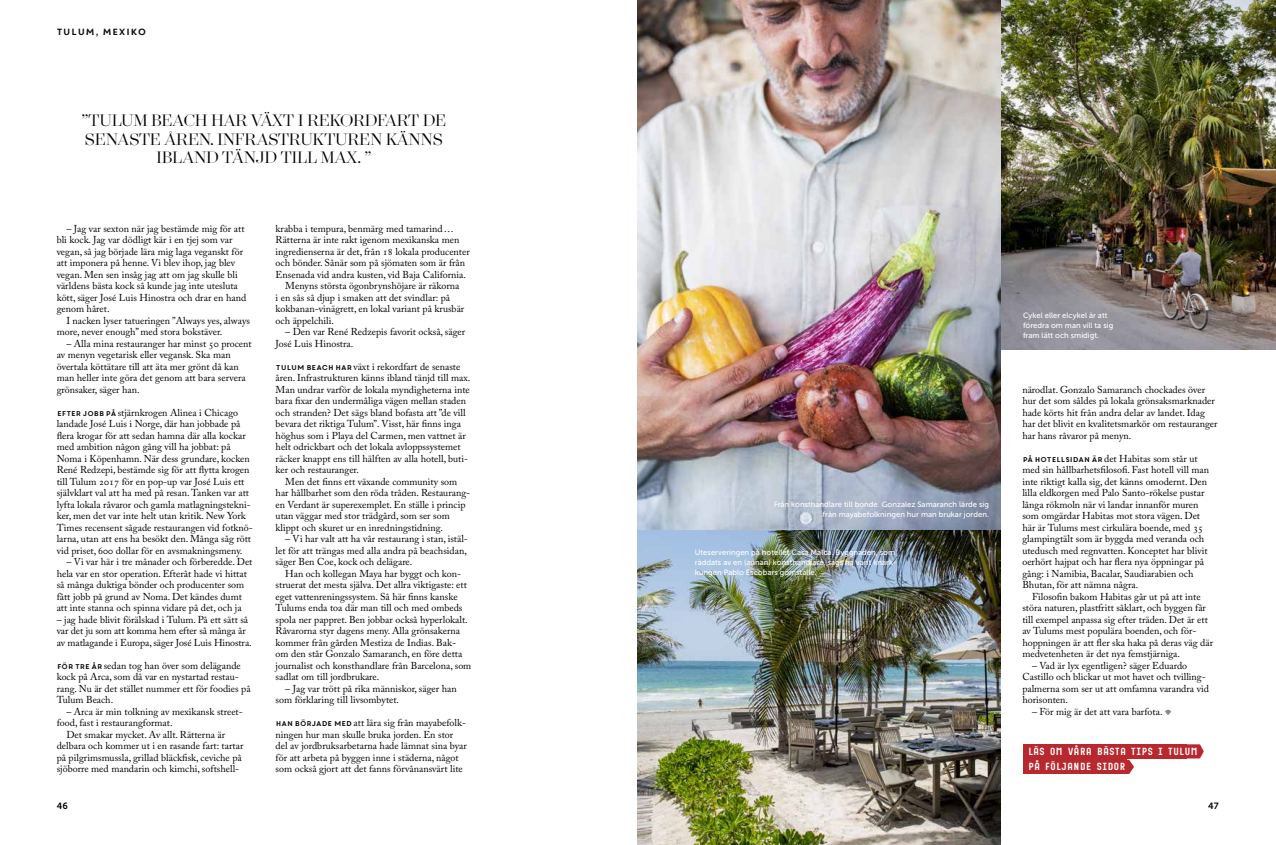
<style>
.page{position:relative;width:1276px;height:845px;background:#fff}
.page>*{position:absolute;margin:0;border:0;box-sizing:border-box;transform-origin:0 0}
.t1{font:300 19px/18.7px "Surveyor Fine";letter-spacing:-.02em;color:#000;text-align:center}
.t2{font:10.3px/15px "Plaquette 3 D Front";color:#fff}
.t3{font:10px/11.5px "Adobe Caslon Pro";color:#000}
.t4{font:9px "Core Circus Rough";letter-spacing:-.05em;color:#000}
.t5{font:9px "Museo Sans 700";color:#000}
.t6{font:7.7px/10px "Museo Sans 500";color:#fff}
.s1{font-family:"Core Circus Rough";font-size:7px}
.s2{font-family:"Brandon Printed Extras";font-size:8px;color:#808285}
</style>
<div class="page">
<img style="left:1000px;top:0;width:276px;height:350px">
<img style="left:637px;top:0;width:363px;height:845px">
<svg style="left:1187px;top:744px;width:16px;height:14px"></svg>
<div style="left:1023px;top:744px;width:164px;height:14px;background:#b8292f"></div>
<svg style="left:1127px;top:760px;width:7px;height:14px"></svg>
<div style="left:1023px;top:760px;width:104px;height:14px;background:#b8292f"></div>
<p class="t4" style="left:56px;top:25px;width:92px">TULUM, MEXIKO</p>
<h1 class="t1" style="left:82px;top:110px;width:366px">”TULUM BEACH HAR VÄXT I REKORDFART DE<br>SENASTE ÅREN. INFRASTRUKTUREN KÄNNS<br>IBLAND TÄNJD TILL MAX. ”</h1>
<p class="t3" style="left:57px;top:222px;width:191px;text-indent:10px">– Jag var sexton när jag bestämde mig för att bli kock. Jag var dödligt kär i en tjej som var vegan, så jag började lära mig laga veganskt för att imponera på henne. Vi blev ihop, jag blev vegan. Men sen insåg jag att om jag skulle bli världens bästa kock så kunde jag inte utesluta kött, säger José Luis Hinostra och drar en hand genom håret.</p>
<p class="t3" style="left:57px;top:314px;width:195px;text-indent:10px">I nacken lyser tatueringen ”Always yes, always more, never enough” med stora bokstäver.</p>
<p class="t3" style="left:57px;top:337px;width:196px;text-indent:10px">– Alla mina restauranger har minst 50 procent av menyn vegetarisk eller vegansk. Ska man övertala köttätare till att äta mer grönt då kan man heller inte göra det genom att bara servera grönsaker, säger han.</p>
<p class="t3" style="left:57px;top:406px;width:198px"><span class="s1">EFTER JOBB PÅ</span> stjärnkrogen Alinea i Chicago landade José Luis i Norge, där han jobbade på flera krogar för att sedan hamna där alla kockar med ambition någon gång vill ha jobbat: på Noma i Köpenhamn. När dess grundare, kocken René Redzepi, bestämde sig för att flytta krogen till Tulum 2017 för en pop-up var José Luis ett självklart val att ha med på resan. Tanken var att lyfta lokala råvaror och gamla matlagningstekni&shy;ker, men det var inte helt utan kritik. New York Times recensent sågade restaurangen vid fotknö&shy;larna, utan att ens ha besökt den. Många såg rött vid priset, 600 dollar för en avsmakningsmeny.</p>
<p class="t3" style="left:57px;top:556px;width:197px;text-indent:10px">– Vi var här i tre månader och förberedde. Det hela var en stor operation. Efteråt hade vi hittat så många duktiga bönder och producenter som fått jobb på grund av Noma. Det kändes dumt att inte stanna och spinna vidare på det, och ja</p>
<p class="t3" style="left:57px;top:613px;width:196px">– jag hade blivit förälskad i Tulum. På ett sätt så var det ju som att komma hem efter så många år av matlagande i Europa, säger José Luis Hinostra.</p>
<p class="t3" style="left:57px;top:659px;width:195px"><span class="s1">FÖR TRE ÅR</span> sedan tog han över som delägande kock på Arca, som då var en nystartad restau&shy;rang. Nu är det stället nummer ett för foodies på Tulum Beach.</p>
<p class="t3" style="left:66px;top:705px;width:178px">– Arca är min tolkning av mexikansk street-</p>
<p class="t3" style="left:57px;top:717px;width:117px">food, fast i restaurangformat.</p>
<p class="t3" style="left:66px;top:728px;width:160px">Det smakar mycket. Av allt. Rätterna är</p>
<p class="t3" style="left:57px;top:740px;width:188px">delbara och kommer ut i en rasande fart: tartar</p>
<p class="t3" style="left:57px;top:751px;width:187px">på pilgrimsmussla, grillad bläckfisk, ceviche på</p>
<p class="t3" style="left:57px;top:763px;width:184px">sjöborre med mandarin och kimchi, softshell-</p>
<p class="t3" style="left:276px;top:222px;width:180px">krabba i tempura, benmärg med tamarind…</p>
<p class="t3" style="left:276px;top:234px;width:185px">Rätterna är inte rakt igenom mexikanska men</p>
<p class="t3" style="left:276px;top:245px;width:196px">ingredienserna är det, från 18 lokala producenter</p>
<p class="t3" style="left:276px;top:257px;width:191px">och bönder. Sånär som på sjömaten som är från</p>
<p class="t3" style="left:276px;top:268px;width:192px">Ensenada vid andra kusten, vid Baja California.</p>
<p class="t3" style="left:285px;top:280px;width:176px">Menyns största ögonbrynshöjare är räkorna</p>
<p class="t3" style="left:276px;top:291px;width:176px">i en sås så djup i smaken att det svindlar: på</p>
<p class="t3" style="left:276px;top:303px;width:190px">kokbanan-vinägrett, en lokal variant på krusbär</p>
<p class="t3" style="left:276px;top:314px;width:60px">och äppelchili.</p>
<p class="t3" style="left:276px;top:326px;width:191px;text-indent:10px">– Den var René Redzepis favorit också, säger<br>José Luis Hinostra.</p>
<p class="t3" style="left:276px;top:360px;width:196px"><span class="s1">TULUM BEACH HAR</span> växt i rekordfart de senaste åren. Infrastrukturen känns ibland tänjd till max.<br>Man undrar varför de lokala myndigheterna inte bara fixar den undermåliga vägen mellan staden och stranden? Det sägs bland bofasta att ”de vill bevara det riktiga Tulum”. Visst, här finns inga höghus som i Playa del Carmen, men vattnet är helt odrickbart och det lokala avloppssystemet räcker knappt ens till hälften av alla hotell, buti&shy;ker och restauranger.</p>
<p class="t3" style="left:276px;top:475px;width:196px;text-indent:10px">Men det finns ett växande community som har hållbarhet som den röda tråden. Restaurang&shy;en Verdant är superexemplet. En ställe i princip utan väggar med stor trädgård, som ser som klippt och skuret ur en inredningstidning.</p>
<p class="t3" style="left:276px;top:533px;width:194px;text-align:justify;text-indent:10px">– Vi har valt att ha vår restaurang i stan, istäl&shy;let för att trängas med alla andra på beachsidan, säger Ben Coe, kock och delägare.</p>
<p class="t3" style="left:276px;top:567px;width:197px;text-indent:10px">Han och kollegan Maya har byggt och kon&shy;struerat det mesta själva. Det allra viktigaste: ett eget vattenreningssystem. Så här finns kanske Tulums enda toa där man till och med ombeds spola ner pappret. Ben jobbar också hyperlokalt.<br>Råvarorna styr dagens meny. Alla grönsakerna kommer från gården Mestiza de Indias. Bak&shy;om den står Gonzalo Samaranch, en före detta journalist och konsthandlare från Barcelona, som sadlat om till jordbrukare.</p>
<p class="t3" style="left:276px;top:682px;width:183px;text-indent:10px">– Jag var trött på rika människor, säger han som förklaring till livsombytet.</p>
<p class="t3" style="left:276px;top:717px;width:193px"><span class="s1">HAN BÖRJADE MED</span> att lära sig från mayabefolk&shy;ningen hur man skulle bruka jorden. En stor del av jordbruksarbetarna hade lämnat sina byar för att arbeta på byggen inne i städerna, något som också gjort att det fanns förvånansvärt lite</p>
<p class="t6" style="left:773px;top:500px;width:217px;text-align:right">Från konsthandlare till bonde. Gonzalez Samaranch lärde sig från mayabefolkningen hur man brukar jorden.</p>
<p class="t6" style="left:695px;top:547px;width:203px">Uteserveringen på hotellet Casa Malca. Byggnaden, som räddats av en (annan) konsthandlare, sägs ha varit knark&shy;kungen Pablo Escobars gömställe.</p>
<p class="t6" style="left:1023px;top:311px;width:92px">Cykel eller elcykel är att föredra om man vill ta sig fram lätt och smidigt.</p>
<p class="t3" style="left:1022px;top:383px;width:197px">närodlat. Gonzalo Samaranch chockades över hur det som såldes på lokala grönsaksmarknader hade körts hit från andra delar av landet. Idag har det blivit en kvalitetsmarkör om restauranger har hans råvaror på menyn.</p>
<p class="t3" style="left:1022px;top:452px;width:188px"><span class="s1">PÅ HOTELLSIDAN ÄR</span> det Habitas som står ut med sin hållbarhetsfilosofi. Fast hotell vill man inte riktigt kalla sig, det känns omodernt. Den lilla eldkorgen med Palo Santo-rökelse pustar långa rökmoln när vi landar innanför muren som omgärdar Habitas mot stora vägen. Det här är Tulums mest cirkulära boende, med 35 glampingtält som är byggda med veranda och utedusch med regnvatten. Konceptet har blivit oerhört hajpat och har flera nya öppningar på gång: i Namibia, Bacalar, Saudiarabien och Bhutan, för att nämna några.</p>
<p class="t3" style="left:1022px;top:590px;width:192px;text-indent:10px">Filosofin bakom Habitas går ut på att inte störa naturen, plastfritt såklart, och byggen får till exempel anpassa sig efter träden. Det är ett av Tulums mest populära boenden, och för&shy;hoppningen är att fler ska haka på deras väg där medvetenheten är det nya femstjärniga.</p>
<p class="t3" style="left:1022px;top:659px;width:188px;text-indent:10px">– Vad är lyx egentligen? säger Eduardo Castillo och blickar ut mot havet och tvilling&shy;palmerna som ser ut att omfamna varandra vid horisonten.</p>
<p class="t3" style="left:1032px;top:705px;width:141px">– För mig är det att vara barfota. <span class="s2">e</span></p>
<p class="t2" style="left:1028px;top:744px;width:171px">LÄS OM VÅRA BÄSTA TIPS I TULUM<br>PÅ FÖLJANDE SIDOR</p>
<p class="t5" style="left:57px;top:801px;width:13px">46</p>
<p class="t5" style="left:1208px;top:801px;width:12px">47</p>
</div>
